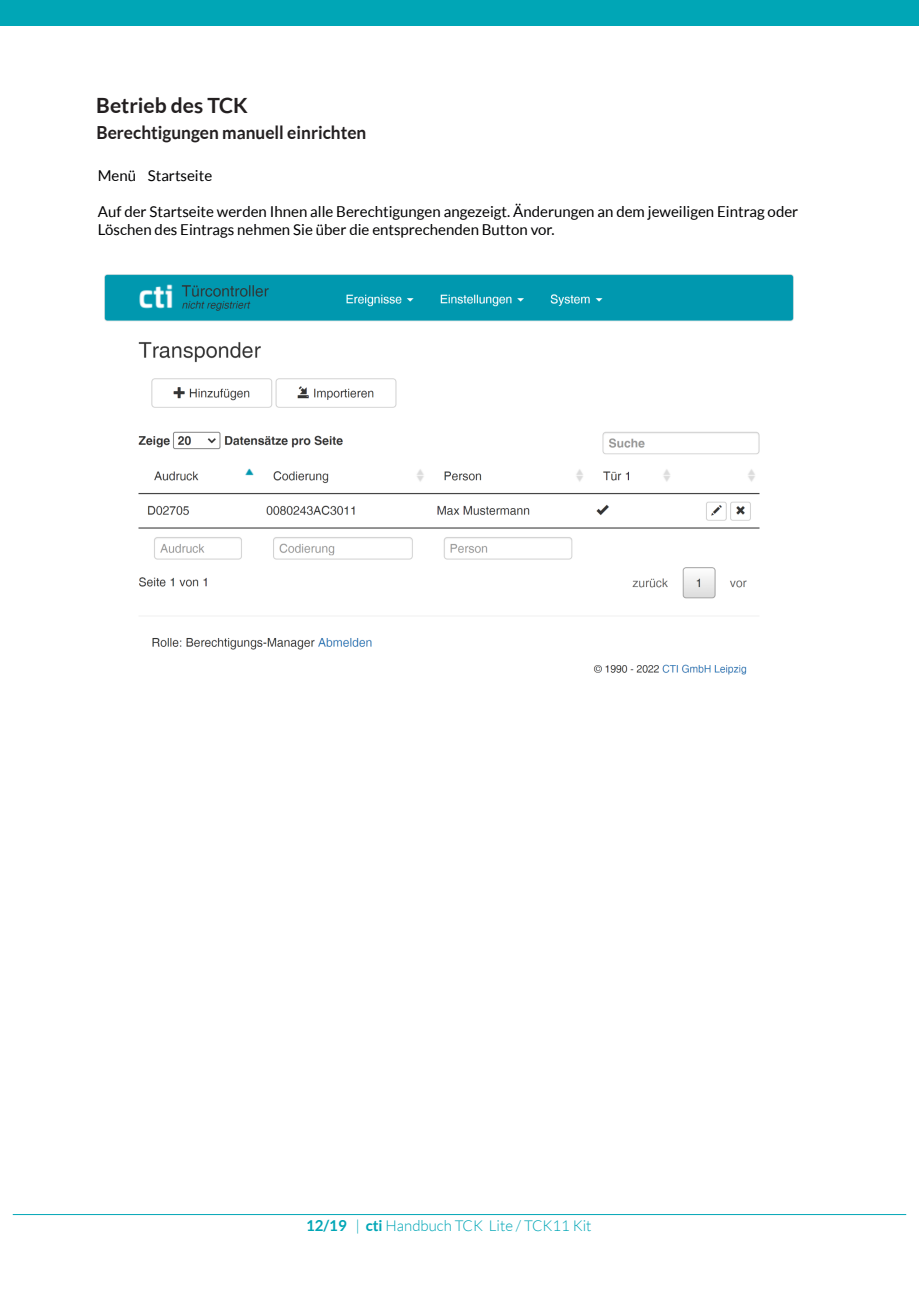
<style>
.page{position:relative;width:919px;height:1289px;background:#fff}
.page>*{position:absolute;margin:0;border:0;box-sizing:border-box;transform-origin:0 0}
.t1{font:700 21px "Lato";color:#231f20}
.t2{font:700 18px "Lato";color:#231f20;scale:.96 1}
.t3{font:15px/18px "Lato";color:#000002}
.t4{font:300 15px "Lato";color:#00a6b6}
.s1{font-weight:700}
</style>
<div class="page">
<div style="left:0;top:0;width:918px;height:26px;background:#00a6b6"></div>
<img style="left:105px;top:275px;width:688px;height:400px">
<hr style="left:13px;top:1214px;width:893px;height:1px;background:#00a6b6">
<h1 class="t1" style="left:96px;top:96px;width:153px">Betrieb des TCK</h1>
<p class="t2" style="left:96px;top:125px;width:282px">Berechtigungen manuell einrichten</p>
<p class="t3" style="left:98px;top:167px;width:116px">Menü Startseite</p>
<p class="t3" style="left:98px;top:203px;width:702px">Auf der Startseite werden Ihnen alle Berechtigungen angezeigt. Änderungen an dem jeweiligen Eintrag oder<br>Löschen des Eintrags nehmen Sie über die entsprechenden Button vor.</p>
<p class="t4" style="left:306px;top:1219px;width:287px"><span class="s1">12/19</span> | <span class="s1">cti</span> Handbuch TCK Lite / TCK11 Kit</p>
</div>
